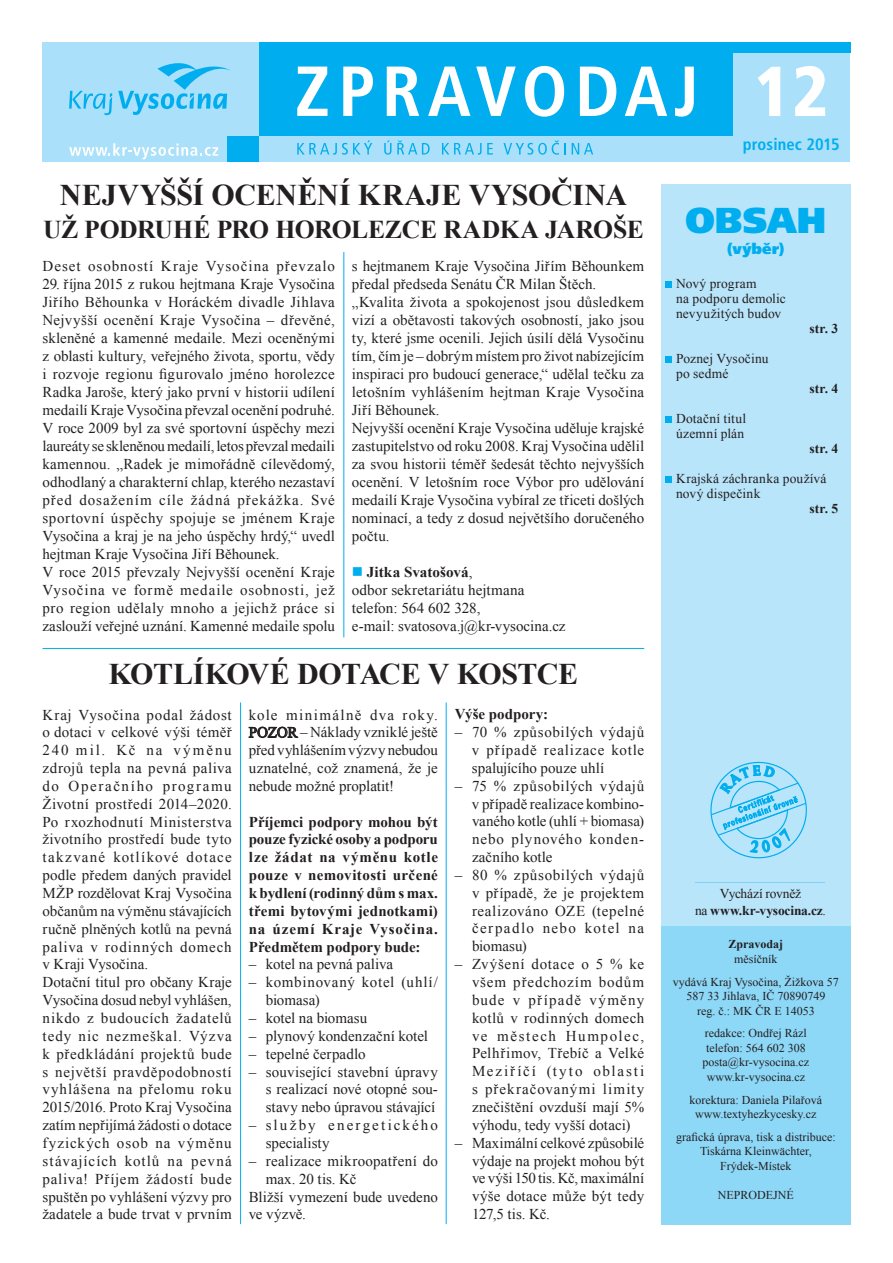
<style>
.page{position:relative;width:893px;height:1263px;background:#fff}
.page>*{position:absolute;margin:0;border:0;box-sizing:border-box;transform-origin:0 0}
.t1{font:900 condensed 70.5px "Frutiger CE";color:#fff}
.t2{font:900 36px "Frutiger CE";letter-spacing:-.005em;color:#00aeef}
.t3{font:700 30px "Times New Roman";letter-spacing:-.01em;color:#231f20}
.t4{font:700 25.65px "Times New Roman";letter-spacing:-.02em;color:#231f20}
.t5{font:700 condensed 16.5px "Frutiger CE";letter-spacing:.005em;color:#00aeef}
.t6{font:15px/18px "Times New Roman";letter-spacing:.01em;color:#231f20;text-align:justify}
.t7{font:15px/17.9px "Times New Roman";letter-spacing:.03em;color:#231f20}
.t8{font:700 15px/17.9px "Times New Roman";letter-spacing:.01em;color:#231f20;text-align:justify}
.t9{font:15px "Times New Roman";letter-spacing:.065em;color:#231f20}
.t10{font:15px/17.9px "Times New Roman";letter-spacing:.04em;color:#231f20}
.t11{font:15px/17.9px "Times New Roman";letter-spacing:.135em;color:#231f20}
.t12{font:900 15px "Frutiger CE";letter-spacing:.01em;color:#00aeef}
.t13{font:13.5px/15px "Times New Roman";letter-spacing:.015em;color:#231f20}
.t14{font:700 13.5px/17.2px "Times New Roman";letter-spacing:-.015em;color:#231f20;text-align:center}
.t15{font:700 13.5px "Times New Roman";letter-spacing:.005em;color:#231f20}
.t16{font:12px/14.4px "Times New Roman";color:#231f20;text-align:center}
.t17{font:700 12px "Times New Roman";color:#231f20}
.s1{color:#00aeef}
.s2{font-weight:700}
.s3{font-weight:400}
</style>
<div class="page">
<div style="left:661px;top:184px;width:189px;height:1036px;background:#b9e5fa"></div>
<div style="left:43px;top:43px;width:807px;height:119px;background:#aae0f9"></div>
<svg style="left:118px;top:63px;width:113px;height:52px"></svg>
<svg style="left:69px;top:91px;width:43px;height:24px"></svg>
<div style="left:259px;top:43px;width:473px;height:93px;background:#00aeef"></div>
<svg style="left:297px;top:67px;width:30px;height:49px"></svg>
<svg style="left:343px;top:67px;width:30px;height:49px"></svg>
<svg style="left:387px;top:67px;width:32px;height:49px"></svg>
<svg style="left:428px;top:67px;width:42px;height:49px"></svg>
<svg style="left:476px;top:67px;width:40px;height:49px"></svg>
<svg style="left:525px;top:66px;width:39px;height:51px"></svg>
<svg style="left:580px;top:67px;width:36px;height:49px"></svg>
<svg style="left:625px;top:67px;width:42px;height:49px"></svg>
<svg style="left:675px;top:67px;width:19px;height:50px"></svg>
<div style="left:227px;top:136px;width:32px;height:26px;background:#00aeef"></div>
<svg style="left:297px;top:140px;width:75px;height:15px"></svg>
<svg style="left:384px;top:140px;width:7px;height:15px"></svg>
<svg style="left:397px;top:140px;width:33px;height:15px"></svg>
<svg style="left:442px;top:143px;width:51px;height:12px"></svg>
<svg style="left:503px;top:140px;width:63px;height:15px"></svg>
<svg style="left:572px;top:143px;width:21px;height:12px"></svg>
<svg style="left:69px;top:143px;width:149px;height:16px"></svg>
<div style="left:732px;top:43px;width:118px;height:10px;background:#00aeef"></div>
<div style="left:661px;top:926px;width:189px;height:298px;background:#8dd7f7"></div>
<svg style="left:710px;top:761px;width:97px;height:98px"></svg>
<div style="left:665px;top:281px;width:7px;height:7px;background:#00aeef"></div>
<div style="left:665px;top:356px;width:7px;height:7px;background:#00aeef"></div>
<div style="left:665px;top:416px;width:7px;height:7px;background:#00aeef"></div>
<div style="left:665px;top:476px;width:7px;height:7px;background:#00aeef"></div>
<hr style="left:43px;top:648px;width:601px;height:1px;background:#00aeef">
<hr style="left:343px;top:252px;width:1px;height:385px;background:#00aeef">
<hr style="left:240px;top:702px;width:1px;height:522px;background:#00aeef">
<hr style="left:446px;top:702px;width:1px;height:522px;background:#00aeef">
<svg style="left:249px;top:727px;width:49px;height:11px"></svg>
<h3 class="t3" style="left:60px;top:174px;width:569px">NEJVYŠŠÍ OCENĚNÍ KRAJE VYSOČINA</h3>
<h3 class="t4" style="left:43px;top:212px;width:602px">UŽ PODRUHÉ PRO HOROLEZCE RADKA JAROŠE</h3>
<p class="t9" style="left:43px;top:255px;width:294px">Deset osobností Kraje Vysočina převzalo</p>
<p class="t6" style="left:43px;top:274px;width:294px;text-align:left">29. října 2015 z rukou hejtmana Kraje Vysočina Jiřího Běhounka v Horáckém divadle Jihlava Nejvyšší ocenění Kraje Vysočina – dřevěné, skleněné a kamenné medaile. Mezi oceněnými z oblasti kultury, veřejného života, sportu, vědy i rozvoje regionu figurovalo jméno horolezce Radka Jaroše, který jako první v historii udílení medailí Kraje Vysočina převzal ocenění podruhé.<br>V roce 2009 byl za své sportovní úspěchy mezi laureáty se skleněnou medailí, letos převzal medaili kamennou. „Radek je mimořádně cílevědomý, odhodlaný a charakterní chlap, kterého nezastaví před dosažením cíle žádná překážka. Své sportovní úspěchy spojuje se jménem Kraje Vysočina a kraj je na jeho úspěchy hrdý,“ uvedl hejtman Kraje Vysočina Jiří Běhounek.<br>V roce 2015 převzaly Nejvyšší ocenění Kraje Vysočina ve formě medaile osobnosti, jež pro region udělaly mnoho a jejichž práce si zaslouží veřejné uznání. Kamenné medaile spolu</p>
<p class="t6" style="left:352px;top:256px;width:294px;text-align:left">s hejtmanem Kraje Vysočina Jiřím Běhounkem předal předseda Senátu ČR Milan Štěch. „Kvalita života a spokojenost jsou důsledkem vizí a obětavosti takových osobností, jako jsou ty, které jsme ocenili. Jejich úsilí dělá Vysočinu tím, čím je – dobrým místem pro život nabízejícím inspiraci pro budoucí generace,“ udělal tečku za letošním vyhlášením hejtman Kraje Vysočina Jiří Běhounek.<br>Nejvyšší ocenění Kraje Vysočina uděluje krajské zastupitelstvo od roku 2008. Kraj Vysočina udělil za svou historii téměř šedesát těchto nejvyšších ocenění. V letošním roce Výbor pro udělování medailí Kraje Vysočina vybíral ze třiceti došlých nominací, a tedy z dosud největšího doručeného počtu.</p>
<p class="t6" style="left:352px;top:562px;width:215px;text-align:left"><span class="s1">■</span> <span class="s2">Jitka Svatošová</span>,<br>odbor sekretariátu hejtmana telefon: 564 602 328,<br>e-mail: svatosova.j@kr-vysocina.cz</p>
<h3 class="t3" style="left:109px;top:653px;width:471px">KOTLÍKOVÉ DOTACE V KOSTCE</h3>
<p class="t7" style="left:43px;top:705px;width:191px">Kraj Vysočina podal žádost o dotaci v celkové výši téměř<br>240 mil. Kč na výměnu zdrojů tepla na pevná paliva do Operačního programu<br>Životní prostředí 2014–2020.<br>Po rxozhodnutí Ministerstva životního prostředí bude tyto takzvané kotlíkové dotace podle předem daných pravidel<br>MŽP rozdělovat Kraj Vysočina občanům na výměnu stávajících ručně plněných kotlů na pevná paliva v rodinných domech v Kraji Vysočina.<br>Dotační titul pro občany Kraje<br>Vysočina dosud nebyl vyhlášen, nikdo z budoucích žadatelů tedy nic nezmeškal. Výzva k předkládání projektů bude s největší pravděpodobností vyhlášena na přelomu roku<br>2015/2016. Proto Kraj Vysočina zatím nepřijímá žádosti o dotace fyzických osob na výměnu stávajících kotlů na pevná paliva! Příjem žádostí bude spuštěn po vyhlášení výzvy pro žadatele a bude trvat v prvním</p>
<p class="t6" style="left:249px;top:705px;width:191px">kole minimálně dva roky.<br>POZOR – Náklady vzniklé ještě před vyhlášením výzvy nebudou uznatelné, což znamená, že je nebude možné proplatit!</p>
<p class="t8" style="left:249px;top:812px;width:191px">Příjemci podpory mohou být pouze fyzické osoby a podporu lze žádat na výměnu kotle pouze v nemovitosti určené k bydlení (rodinný dům s max. třemi bytovými jednotkami) na území Kraje Vysočina.<br>Předmětem podpory bude:</p>
<p class="t6" style="left:249px;top:955px;width:146px">– kotel na pevná paliva</p>
<p class="t10" style="left:266px;top:973px;width:174px;text-indent:-17px">– kombinovaný kotel (uhlí/ biomasa)</p>
<p class="t6" style="left:249px;top:1009px;width:120px">– kotel na biomasu</p>
<p class="t6" style="left:249px;top:1026px;width:181px">– plynový kondenzační kotel</p>
<p class="t6" style="left:249px;top:1044px;width:118px">– tepelné čerpadlo</p>
<p class="t6" style="left:266px;top:1062px;width:174px;text-indent:-17px">– související stavební úpravy s realizací nové otopné sou&shy;stavy nebo úpravou stávající</p>
<p class="t11" style="left:266px;top:1116px;width:174px;text-indent:-17px">– služby energetického specialisty</p>
<p class="t6" style="left:249px;top:1151px;width:191px">– realizace mikroopatření do</p>
<p class="t6" style="left:266px;top:1169px;width:92px">max. 20 tis. Kč</p>
<p class="t6" style="left:249px;top:1187px;width:191px">Bližší vymezení bude uvedeno</p>
<p class="t6" style="left:249px;top:1205px;width:59px">ve výzvě.</p>
<p class="t8" style="left:455px;top:705px;width:95px">Výše podpory:</p>
<p class="t6" style="left:472px;top:723px;width:174px;text-indent:-17px">– 70 % způsobilých výdajů v případě realizace kotle spalujícího pouze uhlí</p>
<p class="t6" style="left:472px;top:776px;width:174px;text-indent:-17px">– 75 % způsobilých výdajů v případě realizace kombino&shy;vaného kotle (uhlí + biomasa) nebo plynového konden&shy;začního kotle</p>
<p class="t6" style="left:472px;top:866px;width:174px;text-indent:-17px">– 80 % způsobilých výdajů v případě, že je projektem realizováno OZE (tepelné čerpadlo nebo kotel na biomasu)</p>
<p class="t6" style="left:472px;top:955px;width:174px;text-indent:-17px">– Zvýšení dotace o 5 % ke všem předchozím bodům bude v případě výměny kotlů v rodinných domech ve městech Humpolec, Pelhřimov, Třebíč a Velké Meziříčí (tyto oblasti s překračovanými limity znečištění ovzduší mají 5% výhodu, tedy vyšší dotaci)</p>
<p class="t6" style="left:472px;top:1133px;width:174px;text-indent:-17px">– Maximální celkové způsobilé výdaje na projekt mohou být ve výši 150 tis. Kč, maximální výše dotace může být tedy 127,5 tis. Kč.</p>
<h1 class="t1" style="left:754px;top:51px;width:76px">12</h1>
<p class="t5" style="left:743px;top:135px;width:99px">prosinec 2015</p>
<h2 class="t2" style="left:686px;top:198px;width:142px">OBSAH</h2>
<p class="t12" style="left:727px;top:240px;width:59px">(výběr)</p>
<p class="t13" style="left:676px;top:276px;width:111px">Nový program<br>na podporu demolic nevyužitých budov</p>
<p class="t13" style="left:676px;top:351px;width:94px">Poznej Vysočinu po sedmé</p>
<p class="t13" style="left:676px;top:411px;width:72px">Dotační titul územní plán</p>
<p class="t15" style="left:809px;top:319px;width:30px">str. 3</p>
<p class="t15" style="left:809px;top:379px;width:30px">str. 4</p>
<p class="t15" style="left:809px;top:439px;width:30px">str. 4</p>
<p class="t13" style="left:676px;top:471px;width:152px">Krajská záchranka používá nový dispečink</p>
<p class="t15" style="left:809px;top:499px;width:30px">str. 5</p>
<p class="t14" style="left:695px;top:884px;width:132px"><span class="s3">Vychází rovněž<br>na</span> www.kr-vysocina.cz<span class="s3">.</span></p>
<p class="t17" style="left:728px;top:936px;width:56px">Zpravodaj</p>
<p class="t16" style="left:673px;top:947px;width:168px;line-height:23px">měsíčník<br>vydává Kraj Vysočina, Žižkova 57</p>
<p class="t16" style="left:686px;top:989px;width:140px">587 33 Jihlava, IČ 70890749 reg. č.: MK ČR E 14053</p>
<p class="t16" style="left:703px;top:1026px;width:108px">redakce: Ondřej Rázl telefon: 564 602 308 posta@kr-vysocina.cz www.kr-vysocina.cz</p>
<p class="t16" style="left:689px;top:1092px;width:134px">korektura: Daniela Pilařová www.textyhezkycesky.cz</p>
<p class="t16" style="left:676px;top:1129px;width:161px">grafická úprava, tisk a distribuce:<br>Tiskárna Kleinwächter,<br>Frýdek-Místek</p>
<p class="t16" style="left:718px;top:1187px;width:77px">NEPRODEJNÉ</p>
</div>
